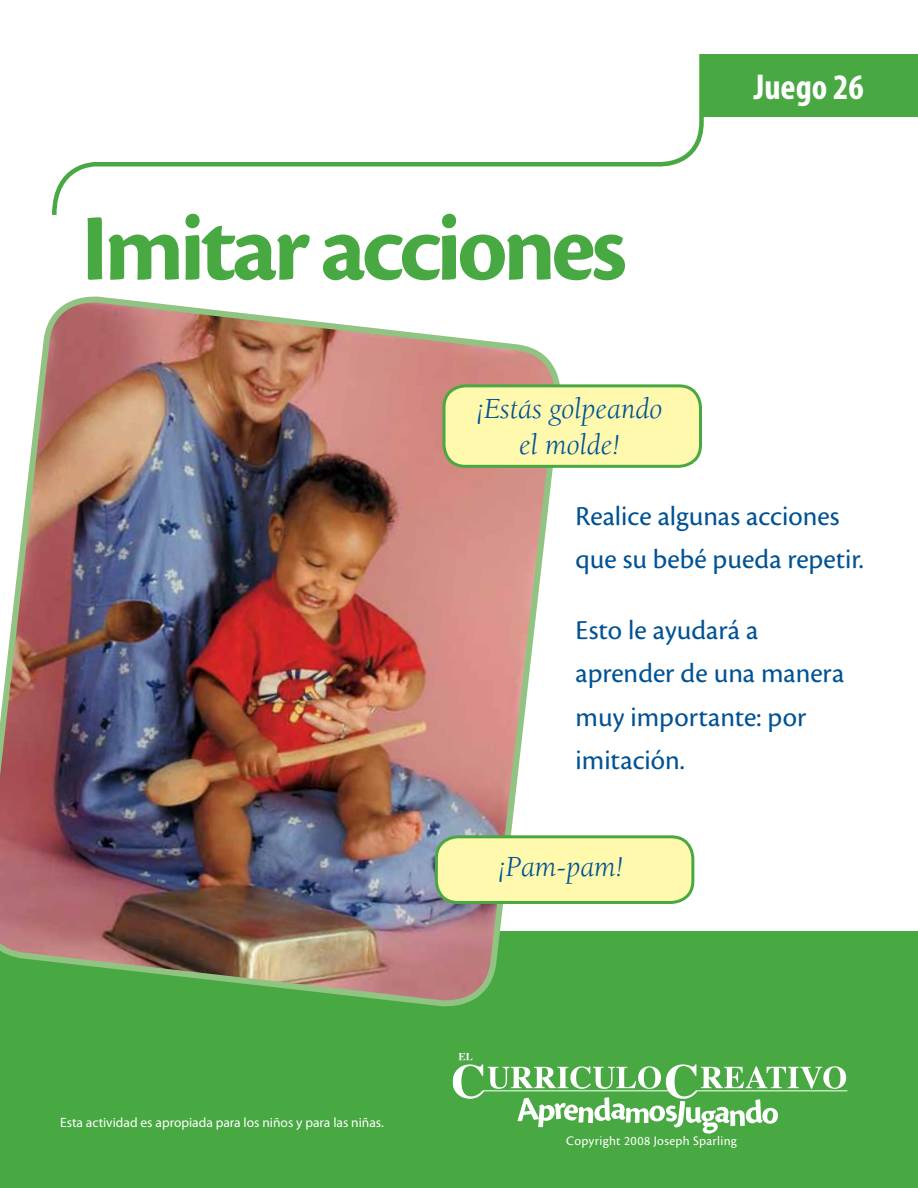
<style>
.page{position:relative;width:918px;height:1188px;background:#fff}
.page>*{position:absolute;margin:0;border:0;box-sizing:border-box;transform-origin:0 0}
.t1{font:700 98.25px "Cronos Pro";letter-spacing:-.045em;color:#48a842}
.t2{font:700 condensed 36px "Myriad Pro";color:#fff}
.t3{font:italic 30px/36px "Berkeley Std";color:#005295;text-align:center}
.t4{font:28.5px/43.5px "Cronos Pro";color:#005295}
.t5{font:13.5px "Myriad Pro";color:#fff}
.t6{font:13.5px "Cronos Pro";letter-spacing:.02em;color:#fff}
</style>
<div class="page">
<div style="left:0;top:932px;width:918px;height:256px;background:#48a842"></div>
<svg style="left:52px;top:54px;width:652px;height:161px"></svg>
<hr style="left:696px;top:1091px;width:151px;height:1px;background:#fff">
<svg style="left:453px;top:1053px;width:393px;height:81px"></svg>
<div style="left:703px;top:54px;width:215px;height:63px;background:#48a842"></div>
<img style="left:0;top:296px;width:564px;height:711px">
<div style="left:436px;top:837px;width:257px;height:65px;background:#fff9ae;border-radius:22px"></div>
<div style="left:435px;top:835px;width:259px;height:69px;border:3px solid #48a842;border-radius:22px"></div>
<div style="left:444px;top:386px;width:256px;height:80px;background:#fff9ae;border-radius:22px"></div>
<div style="left:442px;top:384px;width:260px;height:84px;border:3px solid #48a842;border-radius:22px"></div>
<h1 class="t1" style="left:81px;top:192px;width:548px">Imitar acciones</h1>
<p class="t3" style="left:477px;top:391px;width:187px">¡Estás golpeando el molde!</p>
<p class="t2" style="left:754px;top:64px;width:112px">Juego 26</p>
<p class="t4" style="left:576px;top:494px;width:290px">Realice algunas acciones que su bebé pueda repetir.</p>
<p class="t4" style="left:576px;top:608px;width:270px">Esto le ayudará a aprender de una manera muy importante: por imitación.</p>
<p class="t5" style="left:60px;top:1114px;width:325px">Esta actividad es apropiada para los niños y para las niñas.</p>
<p class="t3" style="left:498px;top:850px;width:127px">¡Pam-pam!</p>
<p class="t6" style="left:566px;top:1133px;width:172px">Copyright 2008 Joseph Sparling</p>
</div>
